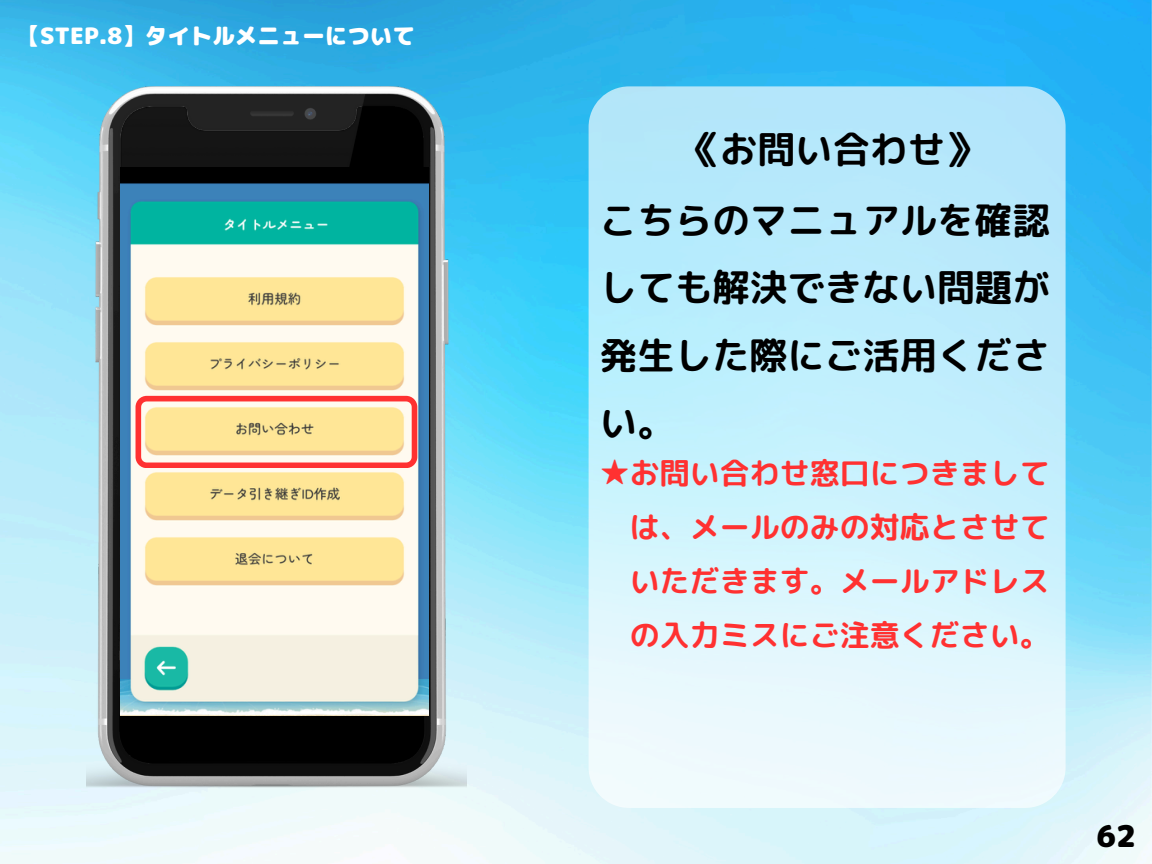
<style>
.page{position:relative;width:1152px;height:864px;background:#fff}
.page>*{position:absolute;margin:0;border:0;box-sizing:border-box;transform-origin:0 0}
.t1{font:37.5px/67.5px "rounded mplus 1 p bold";color:#000;text-align:justify}
.t2{font:30px/54px "rounded mplus 1 p bold";color:#ff3131;text-align:justify}
.t3{font:30px "rounded mplus 1 p black";color:#000}
.t4{font:22.5px "rounded mplus 1 p black";color:#fff}
</style>
<div class="page">
<img style="left:0;top:0;width:1152px;height:864px">
<svg style="left:589px;top:86px;width:477px;height:722px;background:#caf0fc"></svg>
<img style="left:86px;top:86px;width:381px;height:701px">
<img style="left:121px;top:168px;width:308px;height:548px">
<svg style="left:136px;top:396px;width:281px;height:72px"></svg>
<p class="t4" style="left:18px;top:20px;width:399px">【STEP.8】タイトルメニューについて</p>
<h1 class="t1" style="left:683px;top:116px;width:301px">《お問い合わせ》</h1>
<h1 class="t1" style="left:600px;top:186px;width:451px">こちらのマニュアルを確認しても解決できない問題が発生した際にご活用ください。</h1>
<h2 class="t2" style="left:630px;top:446px;width:421px;text-indent:-30px">★お問い合わせ窓口につきましては、メールのみの対応とさせていただきます。メールアドレスの入力ミスにご注意ください。</h2>
<p class="t3" style="left:1096px;top:815px;width:41px">62</p>
</div>
